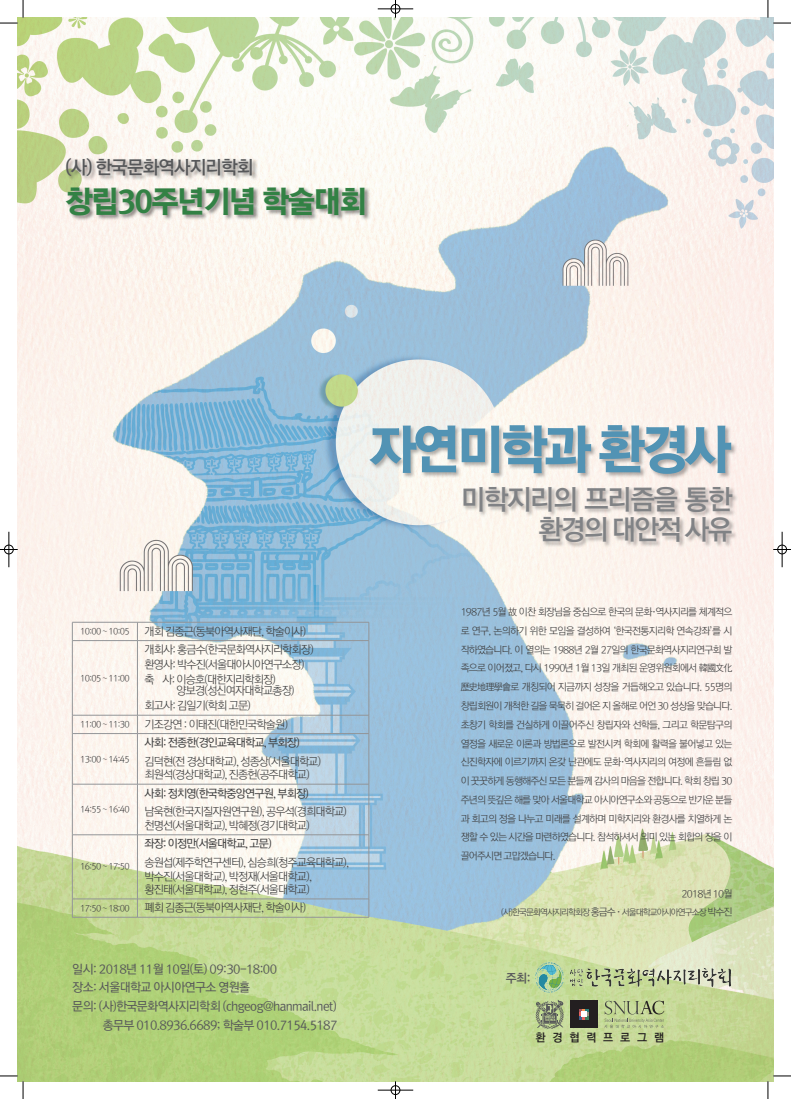
<style>
.page{position:relative;width:791px;height:1099px;background:#fff}
.page>*{position:absolute;margin:0;border:0;box-sizing:border-box;transform-origin:0 0}
.t1{font:52.88px "Rix Go H";letter-spacing:-.075em;color:#5293b4}
.t2{font:30.5px "Rix Go H";letter-spacing:-.05em;color:#328144}
.t3{font:27.5px/30px "Rix Go B";letter-spacing:-.06em;color:#808285;text-align:right}
.t4{font:18.44px "Rix Go B";letter-spacing:-.05em;color:#57585a}
.t5{font:12.19px "Rix Go M";letter-spacing:-.05em;color:#57585a}
.t6{font:12.19px "Rix Go B";color:#57585a}
.t7{font:11.25px/13.5px "Rix Go L";letter-spacing:-.075em;color:#3e3e3f}
.t8{font:11.25px "Rix Go M";letter-spacing:-.075em;color:#3e3e3f}
.t9{font:11.25px "Rix Go B";letter-spacing:.605em;color:#231f20}
.t10{font:10px/18.8px "Rix Go L";letter-spacing:-.08em;color:#3e3e3f;text-align:justify}
.t11{font:8.75px "Rix Go L";letter-spacing:-.075em;color:#3e3e3f}
.t12{font:8.75px "Rix Go L";letter-spacing:-.1em;color:#3e3e3f}
.s1{font-size:10px}
</style>
<div class="page">
<img style="left:18px;top:18px;width:754px;height:1063px">
<div style="left:66px;top:158px;width:304px;height:63px;background:#231f20;opacity:.51"></div>
<hr style="left:72px;top:622px;width:65px;height:1px;background:#939598">
<svg style="left:72px;top:622px;width:1px;height:18px"></svg>
<hr style="left:137px;top:622px;width:232px;height:1px;background:#939598">
<svg style="left:137px;top:622px;width:1px;height:18px"></svg>
<svg style="left:368px;top:622px;width:1px;height:18px"></svg>
<hr style="left:72px;top:640px;width:65px;height:1px;background:#939598">
<hr style="left:72px;top:640px;width:1px;height:75px;background:#939598">
<hr style="left:137px;top:640px;width:232px;height:1px;background:#939598">
<hr style="left:137px;top:640px;width:1px;height:75px;background:#939598">
<hr style="left:368px;top:640px;width:1px;height:75px;background:#939598">
<hr style="left:72px;top:715px;width:65px;height:1px;background:#939598">
<svg style="left:72px;top:715px;width:1px;height:18px"></svg>
<hr style="left:137px;top:715px;width:232px;height:1px;background:#939598">
<svg style="left:137px;top:715px;width:1px;height:18px"></svg>
<svg style="left:368px;top:716px;width:1px;height:17px"></svg>
<hr style="left:72px;top:733px;width:65px;height:1px;background:#939598">
<hr style="left:72px;top:733px;width:1px;height:51px;background:#939598">
<hr style="left:137px;top:733px;width:232px;height:1px;background:#939598">
<hr style="left:137px;top:733px;width:1px;height:51px;background:#939598">
<hr style="left:368px;top:733px;width:1px;height:51px;background:#939598">
<hr style="left:72px;top:784px;width:65px;height:1px;background:#939598">
<hr style="left:72px;top:784px;width:1px;height:50px;background:#939598">
<hr style="left:137px;top:784px;width:232px;height:1px;background:#939598">
<hr style="left:137px;top:784px;width:1px;height:50px;background:#939598">
<hr style="left:368px;top:784px;width:1px;height:50px;background:#939598">
<hr style="left:72px;top:834px;width:65px;height:1px;background:#939598">
<hr style="left:72px;top:834px;width:1px;height:64px;background:#939598">
<hr style="left:137px;top:834px;width:232px;height:1px;background:#939598">
<hr style="left:137px;top:834px;width:1px;height:64px;background:#939598">
<hr style="left:368px;top:834px;width:1px;height:64px;background:#939598">
<hr style="left:72px;top:898px;width:65px;height:1px;background:#939598">
<svg style="left:72px;top:899px;width:1px;height:18px"></svg>
<hr style="left:137px;top:898px;width:232px;height:1px;background:#939598">
<svg style="left:137px;top:899px;width:1px;height:18px"></svg>
<svg style="left:368px;top:899px;width:1px;height:18px"></svg>
<hr style="left:72px;top:917px;width:65px;height:1px;background:#939598">
<hr style="left:137px;top:917px;width:232px;height:1px;background:#939598">
<div style="left:369px;top:424px;width:367px;height:55px;background:#231f20;opacity:.35"></div>
<div style="left:462px;top:486px;width:275px;height:62px;background:#231f20;opacity:.35"></div>
<div style="left:570px;top:1000px;width:27px;height:27px;background:#231f20"></div>
<svg style="left:579px;top:1009px;width:9px;height:10px"></svg>
<svg style="left:535px;top:999px;width:28px;height:30px"></svg>
<svg style="left:604px;top:1000px;width:60px;height:28px;background:#b1c189"></svg>
<img style="left:535px;top:962px;width:195px;height:30px">
<svg style="left:0;top:0;width:24px;height:24px"></svg>
<svg style="left:0;top:1075px;width:24px;height:23px"></svg>
<svg style="left:767px;top:0;width:23px;height:24px"></svg>
<svg style="left:767px;top:1075px;width:23px;height:23px"></svg>
<div style="left:390px;top:4px;width:10px;height:10px;border:1px solid #fff;border-radius:50%"></div>
<hr style="left:377px;top:8px;width:36px;height:1px;background:#fff">
<div style="left:391px;top:4px;width:9px;height:9px;border:1px solid #000;border-radius:50%"></div>
<hr style="left:377px;top:9px;width:36px;height:1px;background:#000">
<svg style="left:395px;top:0;width:1px;height:18px"></svg>
<div style="left:390px;top:1085px;width:10px;height:9px;border:1px solid #fff;border-radius:50%"></div>
<div style="left:391px;top:1085px;width:9px;height:9px;border:1px solid #000;border-radius:50%"></div>
<hr style="left:377px;top:1089px;width:36px;height:1px;background:#000">
<svg style="left:395px;top:1081px;width:1px;height:17px"></svg>
<div style="left:4px;top:544px;width:10px;height:10px;border:1px solid #fff;border-radius:50%"></div>
<hr style="left:8px;top:531px;width:1px;height:36px;background:#fff">
<div style="left:4px;top:545px;width:9px;height:9px;border:1px solid #000;border-radius:50%"></div>
<svg style="left:0;top:549px;width:18px;height:1px"></svg>
<hr style="left:9px;top:531px;width:1px;height:36px;background:#000">
<div style="left:776px;top:544px;width:10px;height:10px;border:1px solid #fff;border-radius:50%"></div>
<div style="left:777px;top:545px;width:9px;height:9px;border:1px solid #000;border-radius:50%"></div>
<svg style="left:772px;top:549px;width:18px;height:1px"></svg>
<hr style="left:781px;top:531px;width:1px;height:36px;background:#000">
<h3 class="t4" style="left:66px;top:155px;width:189px">(사) 한국문화역사지리학회</h3>
<h2 class="t2" style="left:66px;top:181px;width:303px">창립30주년기념 학술대회</h2>
<h1 class="t1" style="left:369px;top:414px;width:365px">자연미학과 환경사</h1>
<h3 class="t3" style="left:460px;top:483px;width:273px">미학지리의 프리즘을 통한 환경의 대안적 사유</h3>
<p class="t11" style="left:80px;top:625px;width:51px">10:00 ~ 10:05</p>
<p class="t7" style="left:144px;top:624px;width:163px">개회 김종근(동북아역사재단, 학술이사)</p>
<p class="t11" style="left:80px;top:672px;width:51px">10:05 ~ 11:00</p>
<p class="t7" style="left:144px;top:641px;width:171px;line-height:15px">개회사: 홍금수(한국문화역사지리학회장) 환영사: 박수진(서울대아시아연구소장) 축 사: 이승호(대한지리학회장)</p>
<p class="t7" style="left:144px;top:683px;width:151px;line-height:15px;text-indent:32px">양보경(성신여자대학교총장) 회고사: 김일기(학회 고문)</p>
<p class="t11" style="left:80px;top:718px;width:51px">11:00 ~ 11:30</p>
<p class="t7" style="left:144px;top:717px;width:145px">기조강연 : 이태진(대한민국학술원)</p>
<p class="t11" style="left:80px;top:753px;width:51px">13:00 ~ 14:45</p>
<p class="t8" style="left:144px;top:735px;width:157px">사회: 전종한(경인교육대학교, 부회장)</p>
<p class="t7" style="left:144px;top:754px;width:178px">김덕현(전 경상대학교), 성종상(서울대학교) 최원석(경상대학교), 진종헌(공주대학교)</p>
<p class="t11" style="left:80px;top:803px;width:51px">14:55 ~ 16:40</p>
<p class="t11" style="left:80px;top:861px;width:51px">16:50 ~ 17:50</p>
<p class="t8" style="left:144px;top:785px;width:166px">사회: 정치영(한국학중앙연구원, 부회장)</p>
<p class="t7" style="left:144px;top:804px;width:204px">남욱현(한국지질자원연구원), 공우석(경희대학교) 천명선(서울대학교), 박혜정(경기대학교)</p>
<p class="t8" style="left:144px;top:836px;width:129px">좌장: 이정만(서울대학교, 고문)</p>
<p class="t7" style="left:144px;top:855px;width:206px">송원섭(제주학연구센터), 심승희(청주교육대학교), 박수진(서울대학교), 박정재(서울대학교), 황진태(서울대학교), 정현주(서울대학교)</p>
<p class="t11" style="left:80px;top:902px;width:51px">17:50 ~ 18:00</p>
<p class="t7" style="left:144px;top:900px;width:163px">폐회 김종근(동북아역사재단, 학술이사)</p>
<p class="t5" style="left:72px;top:960px;width:206px">일시: 2018년 11월 10일(토) 09:30-18:00</p>
<p class="t5" style="left:72px;top:979px;width:179px">장소: 서울대학교 아시아연구소 영원홀</p>
<p class="t5" style="left:72px;top:998px;width:266px">문의: (사)한국문화역사지리학회 (chgeog@hanmail.net)</p>
<p class="t5" style="left:103px;top:1017px;width:236px">총무부 010.8936.6689; 학술부 010.7154.5187</p>
<p class="t10" style="left:460px;top:602px;width:273px">1987년 5월 故 이찬 회장님을 중심으로 한국의 문화·역사지리를 체계적으 로 연구, 논의하기 위한 모임을 결성하여 ‘한국전통지리학 연속강좌’를 시 작하였습니다. 이 열의는 1988년 2월 27일의 한국문화역사지리연구회 발 족으로 이어졌고, 다시 1990년 1월 13일 개최된 운영위원회에서 韓國文化歷史地理學會로 개칭되어 지금까지 성장을 거듭해오고 있습니다. 55명의 창립회원이 개척한 길을 묵묵히 걸어온 지 올해로 어언 30 성상을 맞습니다. 초창기 학회를 건실하게 이끌어주신 창립자와 선학들, 그리고 학문탐구의 열정을 새로운 이론과 방법론으로 발전시켜 학회에 활력을 불어넣고 있는 신진학자에 이르기까지 온갖 난관에도 문화·역사지리의 여정에 흔들림 없 이 꿋꿋하게 동행해주신 모든 분들께 감사의 마음을 전합니다. 학회 창립 30 주년의 뜻깊은 해를 맞아 서울대학교 아시아연구소와 공동으로 반가운 분들 과 회고의 정을 나누고 미래를 설계하며 미학지리와 환경사를 치열하게 논 쟁할 수 있는 시간을 마련하였습니다. 참석하셔서 의미 있는 회합의 장을 이 끌어주시면 고맙겠습니다.</p>
<p class="t10" style="left:681px;top:883px;width:53px">2018년 10월</p>
<p class="t12" style="left:501px;top:906px;width:233px">(사)한국문화역사지리학회장 <span class="s1">홍금수 ·</span> 서울대학교아시아연구소장 <span class="s1">박수진</span></p>
<p class="t6" style="left:505px;top:970px;width:26px">주최:</p>
<p class="t9" style="left:535px;top:1030px;width:130px">환경협력프로그램</p>
</div>
